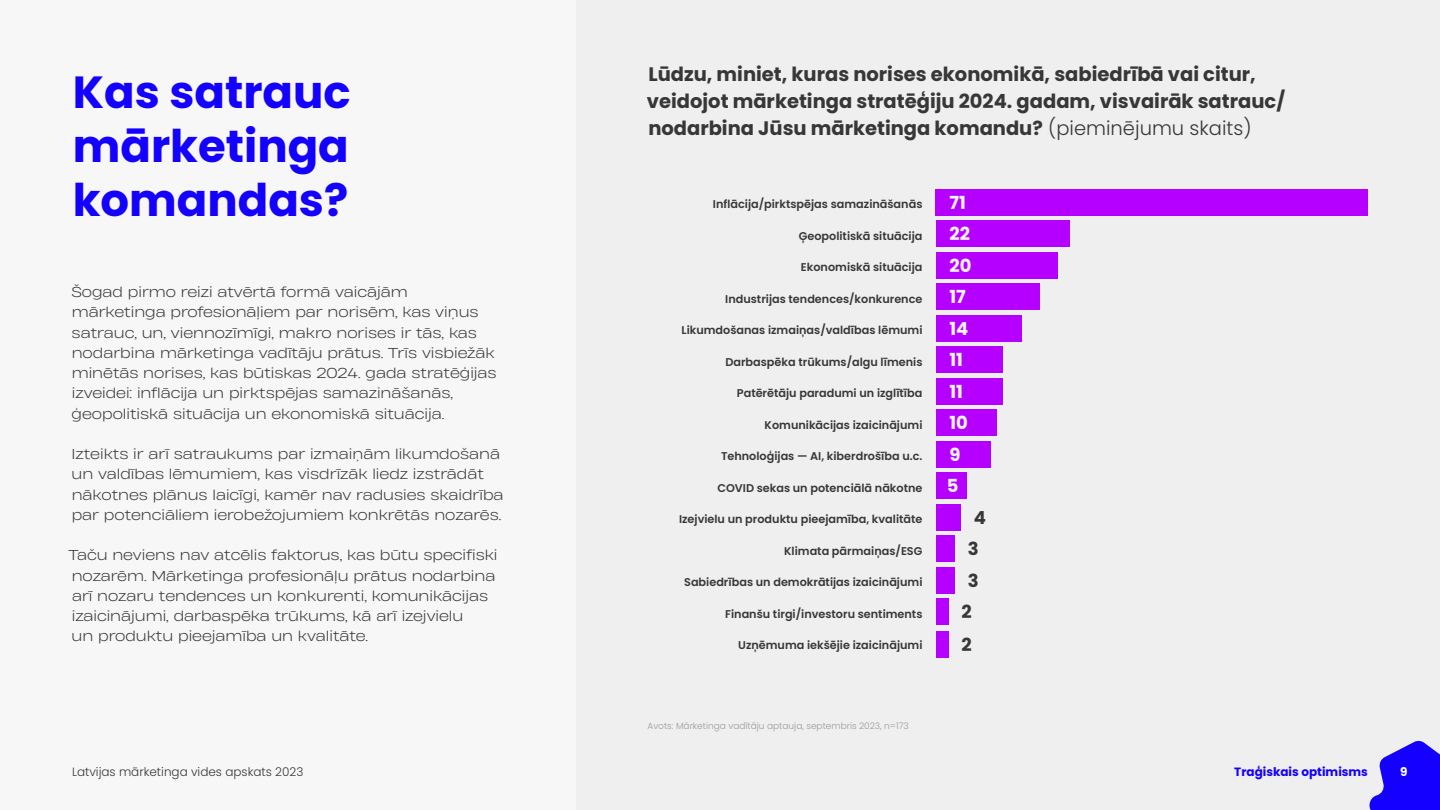
<style>
.page{position:relative;width:1440px;height:810px;background:#f7f7f7}
.page>*{position:absolute;margin:0;border:0;box-sizing:border-box;transform-origin:0 0}
.t1{font:700 45px/54px "Poppins";color:#1400ff;text-align:justify}
.t2{font:700 19.5px/27px "Poppins";color:#373737}
.t3{font:700 18px "Poppins";color:#f7f7f7}
.t4{font:700 18px "Poppins";color:#373737}
.t5{font:300 13.5px/20.2px "Heading Now 82";color:#373737}
.t6{font:300 12px "Poppins";color:#373737}
.t7{font:700 12px "Poppins";color:#1400ff}
.t8{font:700 12px "Poppins";color:#fff}
.t9{font:600 11.25px "Poppins";color:#373737}
.t10{font:300 9px "Poppins";color:#9b9b9b}
.s1{font-weight:300}
</style>
<div class="page">
<div style="left:576px;top:0;width:864px;height:810px;background:#efefef"></div>
<svg style="left:1369px;top:740px;width:71px;height:70px"></svg>
<div style="left:936px;top:189px;width:432px;height:27px;background:#b500ff"></div>
<div style="left:936px;top:252px;width:122px;height:27px;background:#b500ff"></div>
<div style="left:936px;top:315px;width:85px;height:27px;background:#b500ff"></div>
<div style="left:936px;top:378px;width:67px;height:27px;background:#b500ff"></div>
<div style="left:936px;top:441px;width:55px;height:27px;background:#b500ff"></div>
<div style="left:936px;top:220px;width:134px;height:28px;background:#b500ff"></div>
<div style="left:936px;top:284px;width:103px;height:26px;background:#b500ff"></div>
<div style="left:936px;top:346px;width:67px;height:28px;background:#b500ff"></div>
<div style="left:936px;top:410px;width:61px;height:26px;background:#b500ff"></div>
<div style="left:936px;top:472px;width:30px;height:28px;background:#b500ff"></div>
<div style="left:936px;top:504px;width:24px;height:27px;background:#b500ff"></div>
<div style="left:936px;top:536px;width:18px;height:26px;background:#b500ff"></div>
<div style="left:936px;top:567px;width:18px;height:27px;background:#b500ff"></div>
<div style="left:936px;top:598px;width:12px;height:28px;background:#b500ff"></div>
<div style="left:936px;top:632px;width:12px;height:26px;background:#b500ff"></div>
<h1 class="t1" style="left:73px;top:65px;width:279px">Kas satrauc mārketinga komandas?</h1>
<p class="t5" style="left:71px;top:281px;width:427px">Šogad pirmo reizi atvērtā formā vaicājām mārketinga profesionāļiem par norisēm, kas viņus satrauc, un, viennozīmīgi, makro norises ir tās, kas nodarbina mārketinga vadītāju prātus. Trīs visbiežāk minētās norises, kas būtiskas 2024. gada stratēģijas izveidei: inflācija un pirktspējas samazināšanās, ģeopolitiskā situācija un ekonomiskā situācija.</p>
<p class="t5" style="left:72px;top:443px;width:434px">Izteikts ir arī satraukums par izmaiņām likumdošanā un valdības lēmumiem, kas visdrīzāk liedz izstrādāt nākotnes plānus laicīgi, kamēr nav radusies skaidrība par potenciāliem ierobežojumiem konkrētās nozarēs.</p>
<p class="t5" style="left:69px;top:544px;width:430px">Taču neviens nav atcēlis faktorus, kas būtu specifiski nozarēm. Mārketinga profesionāļu prātus nodarbina arī nozaru tendences un konkurenti, komunikācijas izaicinājumi, darbaspēka trūkums, kā arī izejvielu<br>un produktu pieejamība un kvalitāte.</p>
<h2 class="t2" style="left:647px;top:61px;width:640px">Lūdzu, miniet, kuras norises ekonomikā, sabiedrībā vai citur, veidojot mārketinga stratēģiju 2024. gadam, visvairāk satrauc/ nodarbina Jūsu mārketinga komandu? <span class="s1">(pieminējumu skaits)</span></h2>
<p class="t9" style="left:713px;top:198px;width:211px">Inflācija/pirktspējas samazināšanās</p>
<h3 class="t3" style="left:949px;top:192px;width:18px">71</h3>
<p class="t9" style="left:799px;top:229px;width:125px">Ģeopolitiskā situācija</p>
<h3 class="t3" style="left:949px;top:223px;width:22px">22</h3>
<p class="t9" style="left:801px;top:261px;width:123px">Ekonomiskā situācija</p>
<h3 class="t3" style="left:949px;top:255px;width:24px">20</h3>
<p class="t9" style="left:725px;top:292px;width:199px">Industrijas tendences/konkurence</p>
<h3 class="t3" style="left:949px;top:286px;width:18px">17</h3>
<p class="t9" style="left:682px;top:324px;width:242px">Likumdošanas izmaiņas/valdības lēmumi</p>
<h3 class="t3" style="left:949px;top:318px;width:20px">14</h3>
<p class="t9" style="left:725px;top:355px;width:199px">Darbaspēka trūkums/algu līmenis</p>
<h3 class="t3" style="left:949px;top:349px;width:15px">11</h3>
<p class="t9" style="left:737px;top:387px;width:187px">Patērētāju paradumi un izglītība</p>
<h3 class="t3" style="left:949px;top:381px;width:15px">11</h3>
<p class="t9" style="left:765px;top:418px;width:159px">Komunikācijas izaicinājumi</p>
<h3 class="t3" style="left:949px;top:412px;width:20px">10</h3>
<p class="t9" style="left:721px;top:450px;width:203px">Tehnoloģijas — AI, kiberdrošība u.c.</p>
<h3 class="t3" style="left:949px;top:444px;width:13px">9</h3>
<p class="t9" style="left:717px;top:481px;width:207px">COVID sekas un potenciālā nākotne</p>
<h3 class="t3" style="left:947px;top:475px;width:13px">5</h3>
<p class="t9" style="left:679px;top:513px;width:245px">Izejvielu un produktu pieejamība, kvalitāte</p>
<h3 class="t4" style="left:974px;top:507px;width:14px">4</h3>
<p class="t9" style="left:784px;top:544px;width:140px">Klimata pārmaiņas/ESG</p>
<h3 class="t4" style="left:968px;top:538px;width:12px">3</h3>
<p class="t9" style="left:684px;top:576px;width:240px">Sabiedrības un demokrātijas izaicinājumi</p>
<h3 class="t4" style="left:968px;top:570px;width:12px">3</h3>
<p class="t9" style="left:725px;top:607px;width:199px">Finanšu tirgi/investoru sentiments</p>
<h3 class="t4" style="left:962px;top:601px;width:12px">2</h3>
<p class="t9" style="left:738px;top:639px;width:186px">Uzņēmuma iekšējie izaicinājumi</p>
<h3 class="t4" style="left:962px;top:634px;width:12px">2</h3>
<p class="t10" style="left:648px;top:721px;width:263px">Avots: Mārketinga vadītāju aptauja, septembris 2023, n=173</p>
<p class="t6" style="left:72px;top:765px;width:233px">Latvijas mārketinga vides apskats 2023</p>
<p class="t7" style="left:1234px;top:765px;width:135px">Traģiskais optimisms</p>
<p class="t8" style="left:1400px;top:765px;width:9px">9</p>
</div>
